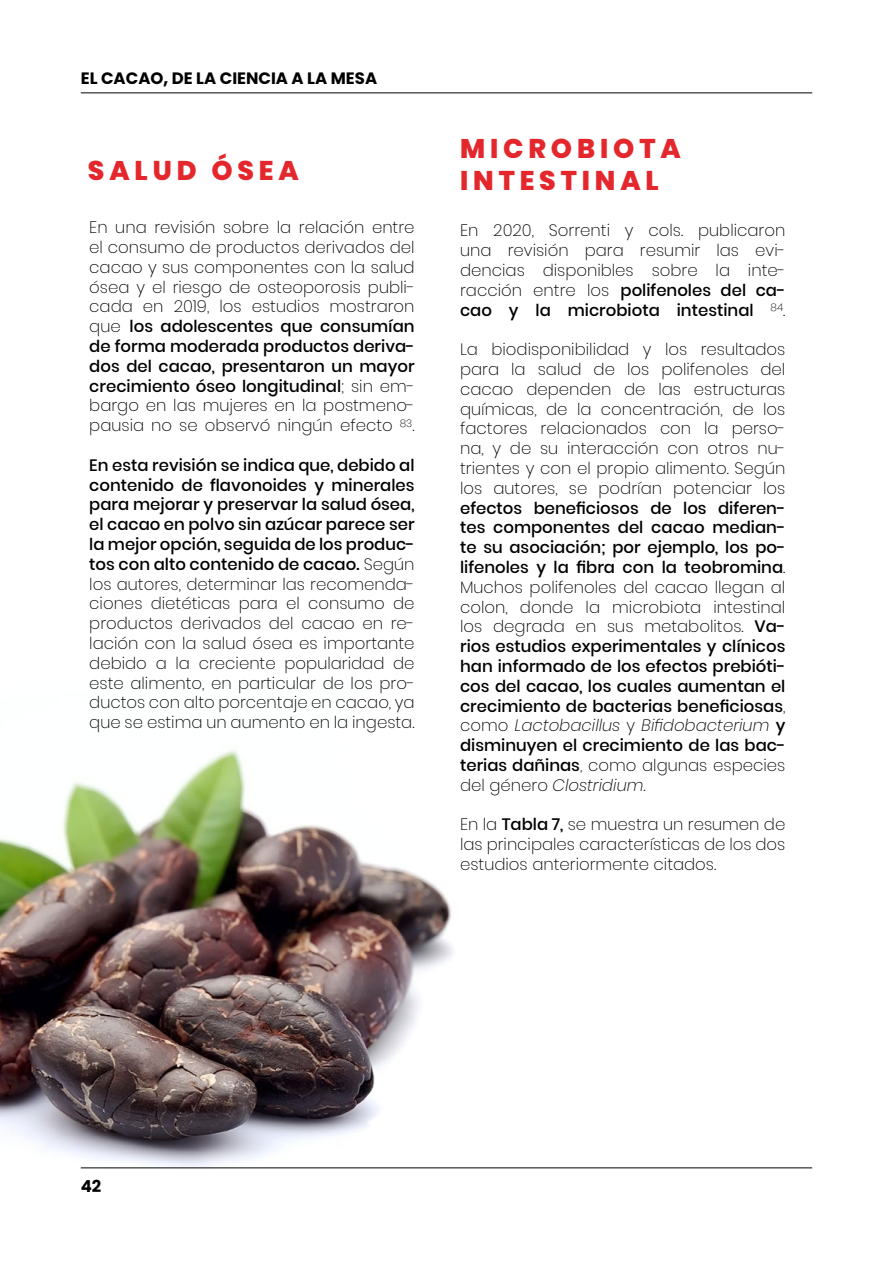
<style>
.page{position:relative;width:893px;height:1263px;background:#fff}
.page>*{position:absolute;margin:0;border:0;box-sizing:border-box;transform-origin:0 0}
.t1{font:800 27px/32.4px "Poppins";letter-spacing:.18em;color:#e4272c}
.t2{font:200 16.5px/19.8px "Poppins";color:#000;text-align:justify}
.t3{font:500 16.5px/19.8px "Poppins";color:#000;text-align:justify}
.t4{font:700 16.5px "Poppins";color:#000}
.s1{font-weight:500}
.s2{font-weight:200}
.s3{font-weight:200;font-style:italic}
</style>
<div class="page">
<img style="left:0;top:750px;width:517px;height:419px">
<hr style="left:81px;top:92px;width:731px;height:1px;background:#020203">
<hr style="left:81px;top:1167px;width:731px;height:1px;background:#020203">
<p class="t4" style="left:81px;top:69px;width:298px">EL CACAO, DE LA CIENCIA A LA MESA</p>
<h1 class="t1" style="left:88px;top:155px;width:212px">SALUD ÓSEA</h1>
<p class="t2" style="left:89px;top:218px;width:327px">En una revisión sobre la relación entre el consumo de productos derivados del cacao y sus componentes con la salud ósea y el riesgo de osteoporosis publi&shy;cada en 2019, los estudios mostraron que <span class="s1">los adolescentes que consumían de forma moderada productos deriva&shy;dos del cacao, presentaron un mayor crecimiento óseo longitudinal</span>; sin em&shy;bargo en las mujeres en la postmeno&shy;pausia no se observó ningún efecto <sup>83</sup>.</p>
<p class="t2" style="left:89px;top:455px;width:327px"><span class="s1">En esta revisión se indica que, debido al contenido de flavonoides y minerales para mejorar y preservar la salud ósea, el cacao en polvo sin azúcar parece ser la mejor opción, seguida de los produc&shy;tos con alto contenido de cacao.</span> Según los autores, determinar las recomenda&shy;ciones dietéticas para el consumo de productos derivados del cacao en re&shy;lación con la salud ósea es importante debido a la creciente popularidad de este alimento, en particular de los pro&shy;ductos con alto porcentaje en cacao, ya que se estima un aumento en la ingesta.</p>
<h1 class="t1" style="left:460px;top:132px;width:222px">MICROBIOTA<br>INTESTINAL</h1>
<p class="t2" style="left:460px;top:221px;width:327px">En 2020, Sorrenti y cols. publicaron una revisión para resumir las evi&shy;dencias disponibles sobre la inte&shy;racción entre los <span class="s1">polifenoles del ca&shy;cao y la microbiota intestinal</span> <sup>84</sup>.</p>
<p class="t2" style="left:460px;top:340px;width:327px">La biodisponibilidad y los resultados para la salud de los polifenoles del cacao dependen de las estructuras químicas, de la concentración, de los factores relacionados con la perso&shy;na, y de su interacción con otros nu&shy;trientes y con el propio alimento. Según los autores, se podrían potenciar los</p>
<p class="t3" style="left:460px;top:498px;width:327px">efectos beneficiosos de los diferen&shy;tes componentes del cacao median&shy;te su asociación; por ejemplo, los po&shy;lifenoles y la fibra con la teobromina<span class="s2">.<br>Muchos polifenoles del cacao llegan al colon, donde la microbiota intestinal los degrada en sus metabolitos.</span> Va&shy;rios estudios experimentales y clínicos han informado de los efectos prebióti&shy;cos del cacao, los cuales aumentan el crecimiento de bacterias beneficiosas<span class="s2">, como</span> <span class="s3">Lactobacillus</span> <span class="s2">y</span> <span class="s3">Bifidobacterium</span> y disminuyen el crecimiento de las bac&shy;terias dañinas<span class="s2">, como algunas especies del género</span> <span class="s3">Clostridium.</span></p>
<p class="t2" style="left:460px;top:815px;width:327px">En la <span class="s1">Tabla 7,</span> se muestra un resumen de las principales características de los dos estudios anteriormente citados.</p>
<p class="t4" style="left:81px;top:1177px;width:22px">42</p>
</div>
